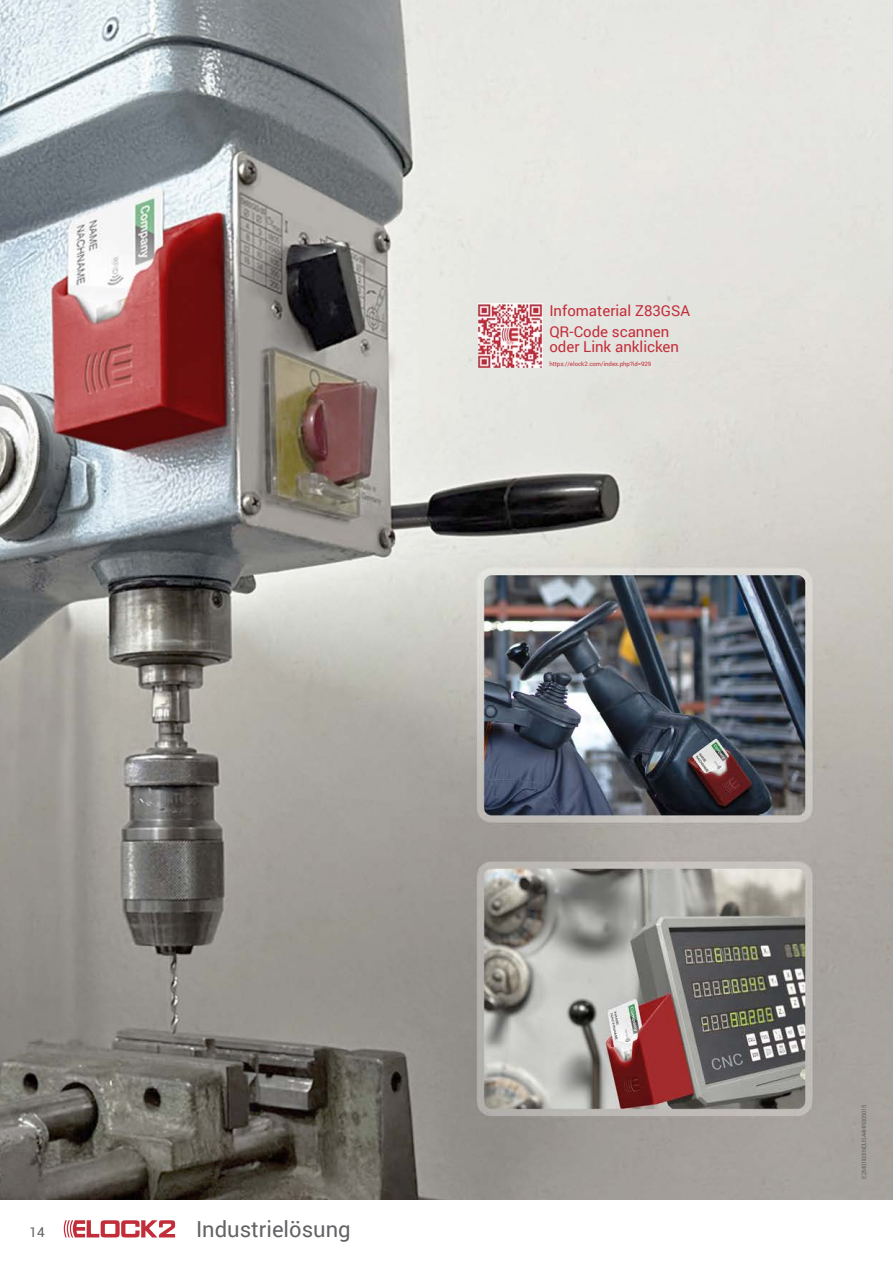
<style>
.page{position:relative;width:893px;height:1263px;background:#fff}
.page>*{position:absolute;margin:0;border:0;box-sizing:border-box;transform-origin:0 0}
.t1{font:22.05px "Roboto";color:#636366}
.Absatzformat_1{font:15px "Roboto";color:#c22d3a}
.t2{font:13.5px "Roboto";color:#636366}
.Absatzformat_1-2{font:6px "Roboto";color:#c22d3a}
.t3{font:6px "Roboto";letter-spacing:-.05em;color:#636366}
</style>
<div class="page">
<img style="left:0;top:0;width:893px;height:1199px">
<svg style="left:64px;top:1220px;width:111px;height:17px"></svg>
<img style="left:478px;top:304px;width:64px;height:64px">
<p class="Absatzformat_1" style="left:549px;top:300px;width:142px">Infomaterial Z83GSA</p>
<p class="Absatzformat_1" style="left:549px;top:321px;width:122px">QR-Code scannen</p>
<p class="Absatzformat_1" style="left:549px;top:336px;width:131px">oder Link anklicken</p>
<p class="Absatzformat_1-2" style="left:549px;top:360px;width:103px">https://elock2.com/index.php?id=929</p>
<p class="t2" style="left:29px;top:1223px;width:17px">14</p>
<h1 class="t1" style="left:196px;top:1214px;width:156px">Industrielösung</h1>
<p class="t3" style="left:860px;top:1178px;width:76px;rotate:-90deg">E2M01I03INDUSA4HR005015</p>
</div>
